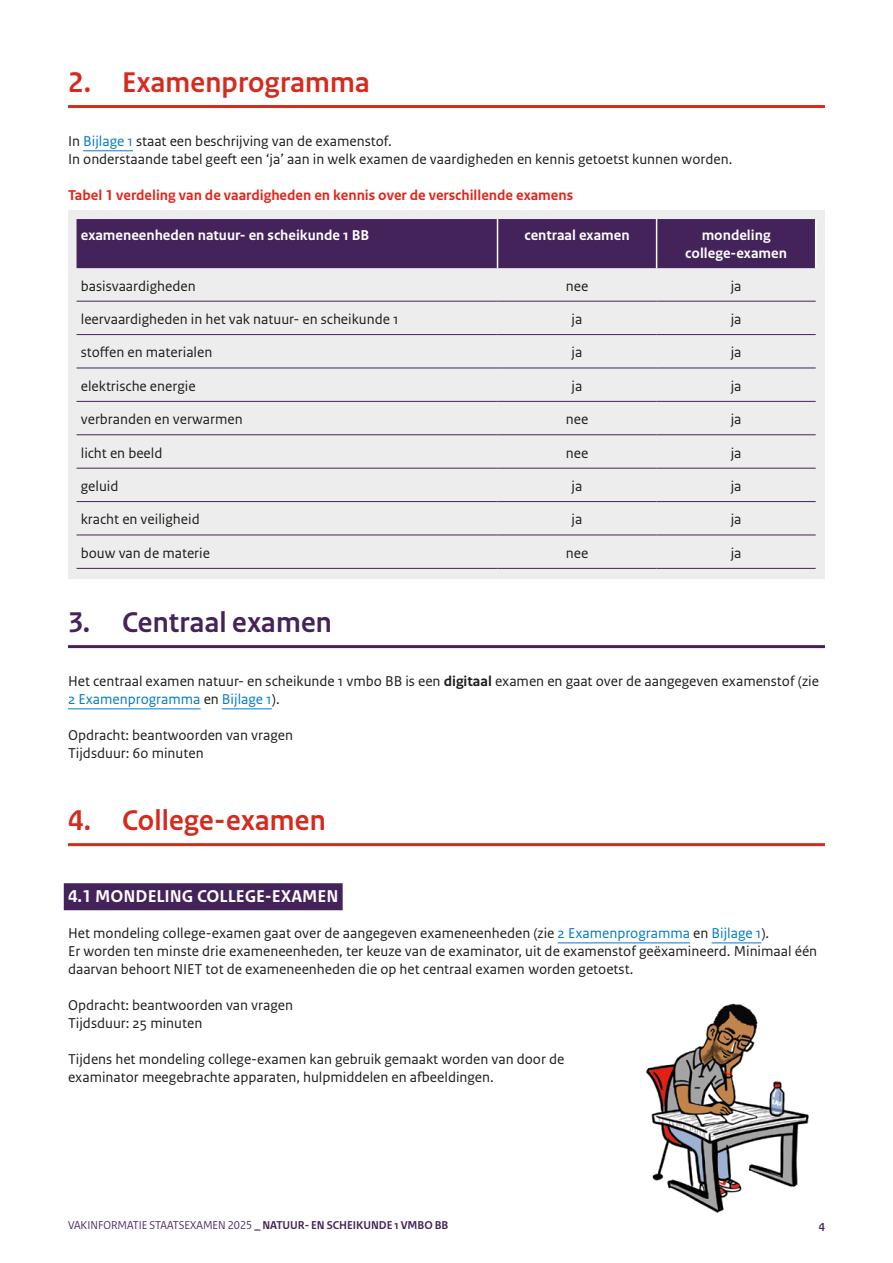
<style>
.page{position:relative;width:893px;height:1263px;background:#fff}
.page>*{position:absolute;margin:0;border:0;box-sizing:border-box;transform-origin:0 0}
.H2_kop_1_Paars{font:700 30px "Rijksoverheid Sans Heading";letter-spacing:.01em;color:#d52b1e}
.H2_kop_1_Paars-2{font:700 30px "Rijksoverheid Sans Heading";letter-spacing:.01em;color:#44235b}
.H3_kop{font:700 18px "Rijksoverheid Sans Text";color:#fff}
.P_bodytekst{font:15px/18px "Rijksoverheid Sans Text";color:#1d1d1b}
.Tabel_bodytekst{font:15px "Rijksoverheid Sans Text";color:#1d1d1b}
.A_Tabel_kop{font:700 15px/18px "Rijksoverheid Sans Text";color:#fff;text-align:center}
.P_Tabelverwijzing{font:700 15px "Rijksoverheid Sans Text";color:#e2251c}
.t1{font:12px "Rijksoverheid Sans Heading";color:#44235b}
.t2{font:700 12px "Rijksoverheid Sans Heading";color:#44235b}
.s1{color:#007bc7}
.s2{font-weight:700}
</style>
<div class="page">
<div style="left:68px;top:210px;width:757px;height:368px;background:#ededed"></div>
<hr style="left:68px;top:105px;width:757px;height:3px;background:#d52b1e">
<hr style="left:83px;top:150px;width:50px;height:1px;background:#007bc7">
<hr style="left:68px;top:645px;width:757px;height:3px;background:#44235b">
<hr style="left:68px;top:708px;width:133px;height:1px;background:#007bc7">
<hr style="left:222px;top:708px;width:50px;height:1px;background:#007bc7">
<hr style="left:68px;top:843px;width:757px;height:3px;background:#d52b1e">
<div style="left:64px;top:883px;width:279px;height:27px;background:#44235b"></div>
<hr style="left:558px;top:942px;width:132px;height:1px;background:#007bc7">
<hr style="left:712px;top:942px;width:49px;height:1px;background:#007bc7">
<div style="left:77px;top:219px;width:738px;height:49px;background:#44235b"></div>
<hr style="left:497px;top:219px;width:1px;height:49px;background:#fff">
<hr style="left:656px;top:219px;width:1px;height:49px;background:#fff">
<hr style="left:77px;top:301px;width:420px;height:1px;background:#44235b">
<hr style="left:497px;top:301px;width:160px;height:1px;background:#44235b">
<hr style="left:657px;top:301px;width:159px;height:1px;background:#44235b">
<hr style="left:77px;top:334px;width:420px;height:1px;background:#44235b">
<hr style="left:497px;top:334px;width:160px;height:1px;background:#44235b">
<hr style="left:657px;top:334px;width:159px;height:1px;background:#44235b">
<hr style="left:77px;top:368px;width:420px;height:1px;background:#44235b">
<hr style="left:497px;top:368px;width:160px;height:1px;background:#44235b">
<hr style="left:657px;top:368px;width:159px;height:1px;background:#44235b">
<hr style="left:77px;top:401px;width:420px;height:1px;background:#44235b">
<hr style="left:497px;top:401px;width:160px;height:1px;background:#44235b">
<hr style="left:657px;top:401px;width:159px;height:1px;background:#44235b">
<hr style="left:77px;top:434px;width:420px;height:1px;background:#44235b">
<hr style="left:497px;top:434px;width:160px;height:1px;background:#44235b">
<hr style="left:657px;top:434px;width:159px;height:1px;background:#44235b">
<hr style="left:77px;top:468px;width:420px;height:1px;background:#44235b">
<hr style="left:497px;top:468px;width:160px;height:1px;background:#44235b">
<hr style="left:657px;top:468px;width:159px;height:1px;background:#44235b">
<hr style="left:77px;top:501px;width:420px;height:1px;background:#44235b">
<hr style="left:497px;top:501px;width:160px;height:1px;background:#44235b">
<hr style="left:657px;top:501px;width:159px;height:1px;background:#44235b">
<hr style="left:77px;top:535px;width:420px;height:1px;background:#44235b">
<hr style="left:497px;top:535px;width:160px;height:1px;background:#44235b">
<hr style="left:657px;top:535px;width:159px;height:1px;background:#44235b">
<hr style="left:77px;top:568px;width:420px;height:1px;background:#44235b">
<hr style="left:497px;top:568px;width:160px;height:1px;background:#44235b">
<hr style="left:657px;top:568px;width:159px;height:1px;background:#44235b">
<hr style="left:815px;top:219px;width:1px;height:49px;background:#fff">
<img style="left:646px;top:1003px;width:163px;height:210px">
<h2 class="H2_kop_1_Paars" style="left:68px;top:66px;width:303px">2. Examenprogramma</h2>
<p class="P_bodytekst" style="left:68px;top:133px;width:325px">In <span class="s1">Bijlage 1</span> staat een beschrijving van de examenstof.</p>
<p class="P_bodytekst" style="left:68px;top:151px;width:666px">In onderstaande tabel geeft een ‘ja’ aan in welk examen de vaardigheden en kennis getoetst kunnen worden.</p>
<p class="P_Tabelverwijzing" style="left:68px;top:187px;width:507px">Tabel 1 verdeling van de vaardigheden en kennis over de verschillende examens</p>
<p class="A_Tabel_kop" style="left:81px;top:226px;width:290px">exameneenheden natuur- en scheikunde 1 BB</p>
<p class="A_Tabel_kop" style="left:524px;top:226px;width:107px">centraal examen</p>
<p class="A_Tabel_kop" style="left:685px;top:226px;width:103px">mondeling college-examen</p>
<p class="Tabel_bodytekst" style="left:81px;top:277px;width:116px">basisvaardigheden</p>
<p class="Tabel_bodytekst" style="left:566px;top:277px;width:24px">nee</p>
<p class="Tabel_bodytekst" style="left:731px;top:277px;width:12px">ja</p>
<p class="Tabel_bodytekst" style="left:81px;top:310px;width:319px">leervaardigheden in het vak natuur- en scheikunde 1</p>
<p class="Tabel_bodytekst" style="left:572px;top:310px;width:12px">ja</p>
<p class="Tabel_bodytekst" style="left:731px;top:310px;width:12px">ja</p>
<p class="Tabel_bodytekst" style="left:81px;top:344px;width:133px">stoffen en materialen</p>
<p class="Tabel_bodytekst" style="left:572px;top:344px;width:12px">ja</p>
<p class="Tabel_bodytekst" style="left:731px;top:344px;width:12px">ja</p>
<p class="Tabel_bodytekst" style="left:81px;top:377px;width:116px">elektrische energie</p>
<p class="Tabel_bodytekst" style="left:572px;top:377px;width:12px">ja</p>
<p class="Tabel_bodytekst" style="left:731px;top:377px;width:12px">ja</p>
<p class="Tabel_bodytekst" style="left:81px;top:411px;width:163px">verbranden en verwarmen</p>
<p class="Tabel_bodytekst" style="left:566px;top:411px;width:24px">nee</p>
<p class="Tabel_bodytekst" style="left:731px;top:411px;width:12px">ja</p>
<p class="Tabel_bodytekst" style="left:81px;top:444px;width:83px">licht en beeld</p>
<p class="Tabel_bodytekst" style="left:566px;top:444px;width:24px">nee</p>
<p class="Tabel_bodytekst" style="left:731px;top:444px;width:12px">ja</p>
<p class="Tabel_bodytekst" style="left:81px;top:477px;width:39px">geluid</p>
<p class="Tabel_bodytekst" style="left:572px;top:477px;width:12px">ja</p>
<p class="Tabel_bodytekst" style="left:731px;top:477px;width:12px">ja</p>
<p class="Tabel_bodytekst" style="left:81px;top:511px;width:120px">kracht en veiligheid</p>
<p class="Tabel_bodytekst" style="left:572px;top:511px;width:12px">ja</p>
<p class="Tabel_bodytekst" style="left:731px;top:511px;width:12px">ja</p>
<p class="Tabel_bodytekst" style="left:81px;top:544px;width:131px">bouw van de materie</p>
<p class="Tabel_bodytekst" style="left:566px;top:544px;width:24px">nee</p>
<p class="Tabel_bodytekst" style="left:731px;top:544px;width:12px">ja</p>
<h2 class="H2_kop_1_Paars-2" style="left:68px;top:606px;width:265px">3. Centraal examen</h2>
<p class="P_bodytekst" style="left:68px;top:673px;width:752px">Het centraal examen natuur- en scheikunde 1 vmbo BB is een <span class="s2">digitaal</span> examen en gaat over de aangegeven examenstof (zie<br><span class="s1">2 Examenprogramma</span> en <span class="s1">Bijlage 1</span>).</p>
<p class="P_bodytekst" style="left:68px;top:727px;width:227px">Opdracht: beantwoorden van vragen</p>
<p class="P_bodytekst" style="left:68px;top:745px;width:137px">Tijdsduur: 60 minuten</p>
<h2 class="H2_kop_1_Paars" style="left:68px;top:804px;width:259px">4. College-examen</h2>
<h3 class="H3_kop" style="left:68px;top:886px;width:272px">4.1 MONDELING COLLEGE-EXAMEN</h3>
<p class="P_bodytekst" style="left:68px;top:925px;width:703px">Het mondeling college-examen gaat over de aangegeven exameneenheden (zie <span class="s1">2 Examenprogramma</span> en <span class="s1">Bijlage 1</span>).</p>
<p class="P_bodytekst" style="left:68px;top:943px;width:751px">Er worden ten minste drie exameneenheden, ter keuze van de examinator, uit de examenstof geëxamineerd. Minimaal één daarvan behoort NIET tot de exameneenheden die op het centraal examen worden getoetst.</p>
<p class="P_bodytekst" style="left:68px;top:997px;width:227px">Opdracht: beantwoorden van vragen</p>
<p class="P_bodytekst" style="left:68px;top:1015px;width:136px">Tijdsduur: 25 minuten</p>
<p class="P_bodytekst" style="left:68px;top:1051px;width:498px">Tijdens het mondeling college-examen kan gebruik gemaakt worden van door de examinator meegebrachte apparaten, hulpmiddelen en afbeeldingen.</p>
<p class="t1" style="left:68px;top:1218px;width:382px">VAKINFORMATIE STAATSEXAMEN 2025 <span class="s2">_ NATUUR- EN SCHEIKUNDE 1 VMBO BB</span></p>
<p class="t2" style="left:819px;top:1218px;width:8px">4</p>
</div>
